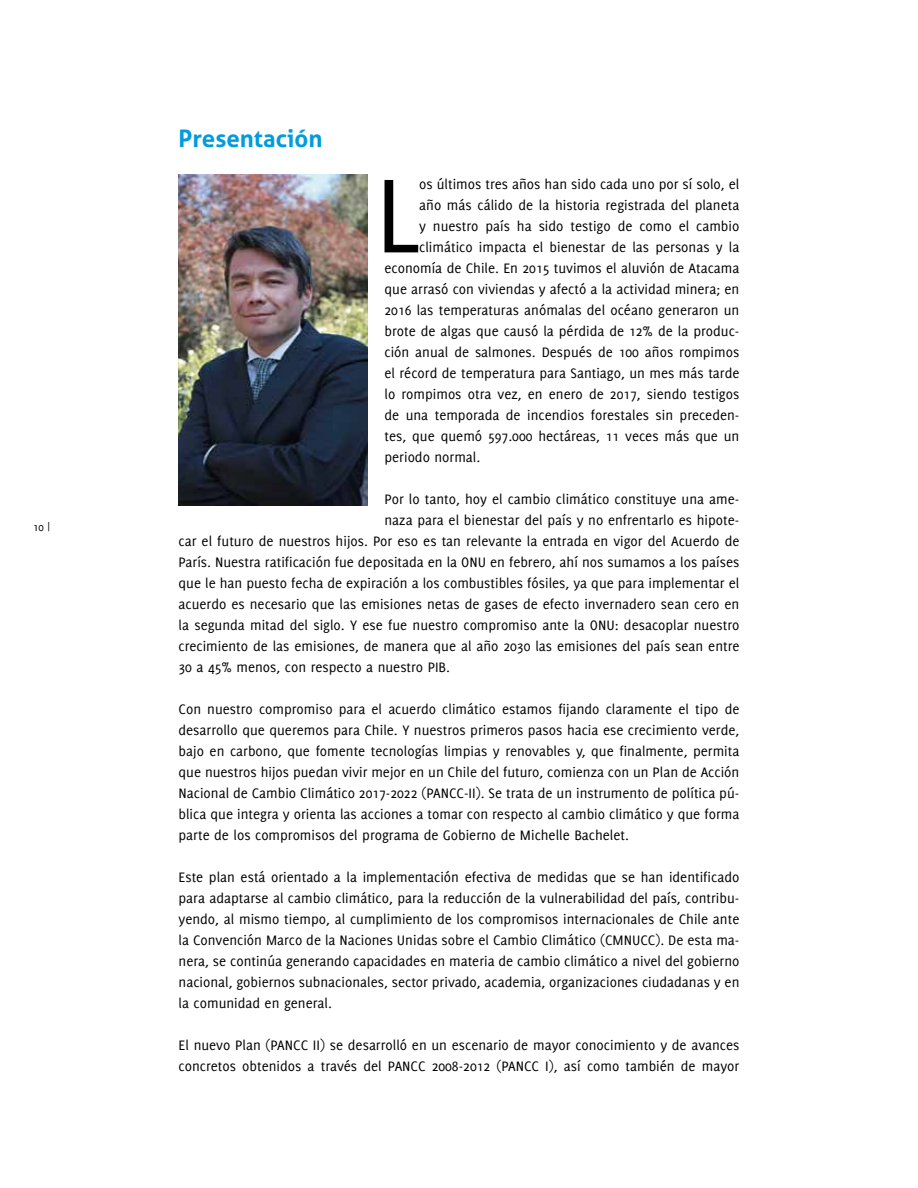
<style>
.page{position:relative;width:918px;height:1188px;background:#fff}
.page>*{position:absolute;margin:0;border:0;box-sizing:border-box;transform-origin:0 0}
.t1{font:115.05px "Delicious";color:#000}
.t2{font:700 24px "Aller";color:#009cde}
.t3{font:15px/21px "Delicious";color:#000;text-align:justify}
.t4{font:12px "Delicious";color:#000}
</style>
<div class="page">
<img style="left:179px;top:174px;width:189px;height:332px">
<p class="t4" style="left:33px;top:521px;width:19px">10 |</p>
<h2 class="t2" style="left:179px;top:124px;width:145px">Presentación</h2>
<h1 class="t1" style="left:375px;top:150px;width:45px">L</h1>
<p class="t3" style="left:419px;top:174px;width:322px">os últimos tres años han sido cada uno por sí solo, el</p>
<p class="t3" style="left:419px;top:195px;width:322px">año más cálido de la historia registrada del planeta</p>
<p class="t3" style="left:419px;top:216px;width:322px">y nuestro país ha sido testigo de como el cambio</p>
<p class="t3" style="left:419px;top:237px;width:322px">climático impacta el bienestar de las personas y la</p>
<p class="t3" style="left:385px;top:258px;width:356px">economía de Chile. En 2015 tuvimos el aluvión de Atacama</p>
<p class="t3" style="left:385px;top:279px;width:356px">que arrasó con viviendas y afectó a la actividad minera; en</p>
<p class="t3" style="left:385px;top:300px;width:356px">2016 las temperaturas anómalas del océano generaron un</p>
<p class="t3" style="left:385px;top:321px;width:356px">brote de algas que causó la pérdida de 12% de la produc-</p>
<p class="t3" style="left:385px;top:342px;width:356px">ción anual de salmones. Después de 100 años rompimos</p>
<p class="t3" style="left:385px;top:363px;width:356px">el récord de temperatura para Santiago, un mes más tarde</p>
<p class="t3" style="left:385px;top:384px;width:356px">lo rompimos otra vez, en enero de 2017, siendo testigos</p>
<p class="t3" style="left:385px;top:405px;width:356px">de una temporada de incendios forestales sin preceden-</p>
<p class="t3" style="left:385px;top:426px;width:356px">tes, que quemó 597.000 hectáreas, 11 veces más que un</p>
<p class="t3" style="left:385px;top:447px;width:97px">periodo normal.</p>
<p class="t3" style="left:385px;top:489px;width:356px">Por lo tanto, hoy el cambio climático constituye una ame-</p>
<p class="t3" style="left:385px;top:510px;width:356px">naza para el bienestar del país y no enfrentarlo es hipote-</p>
<p class="t3" style="left:179px;top:531px;width:562px">car el futuro de nuestros hijos. Por eso es tan relevante la entrada en vigor del Acuerdo de</p>
<p class="t3" style="left:179px;top:552px;width:562px">París. Nuestra ratificación fue depositada en la ONU en febrero, ahí nos sumamos a los países</p>
<p class="t3" style="left:179px;top:573px;width:562px">que le han puesto fecha de expiración a los combustibles fósiles, ya que para implementar el</p>
<p class="t3" style="left:179px;top:594px;width:562px">acuerdo es necesario que las emisiones netas de gases de efecto invernadero sean cero en</p>
<p class="t3" style="left:179px;top:615px;width:562px">la segunda mitad del siglo. Y ese fue nuestro compromiso ante la ONU: desacoplar nuestro</p>
<p class="t3" style="left:179px;top:636px;width:562px">crecimiento de las emisiones, de manera que al año 2030 las emisiones del país sean entre</p>
<p class="t3" style="left:179px;top:657px;width:273px">30 a 45% menos, con respecto a nuestro PIB.</p>
<p class="t3" style="left:179px;top:699px;width:562px">Con nuestro compromiso para el acuerdo climático estamos fijando claramente el tipo de desarrollo que queremos para Chile. Y nuestros primeros pasos hacia ese crecimiento verde, bajo en carbono, que fomente tecnologías limpias y renovables y, que finalmente, permita que nuestros hijos puedan vivir mejor en un Chile del futuro, comienza con un Plan de Acción Nacional de Cambio Climático 2017-2022 (PANCC-II). Se trata de un instrumento de política pú&shy;blica que integra y orienta las acciones a tomar con respecto al cambio climático y que forma parte de los compromisos del programa de Gobierno de Michelle Bachelet.</p>
<p class="t3" style="left:179px;top:867px;width:562px">Este plan está orientado a la implementación efectiva de medidas que se han identificado para adaptarse al cambio climático, para la reducción de la vulnerabilidad del país, contribu&shy;yendo, al mismo tiempo, al cumplimiento de los compromisos internacionales de Chile ante la Convención Marco de la Naciones Unidas sobre el Cambio Climático (CMNUCC). De esta ma&shy;nera, se continúa generando capacidades en materia de cambio climático a nivel del gobierno nacional, gobiernos subnacionales, sector privado, academia, organizaciones ciudadanas y en la comunidad en general.</p>
<p class="t3" style="left:179px;top:1035px;width:562px">El nuevo Plan (PANCC II) se desarrolló en un escenario de mayor conocimiento y de avances concretos obtenidos a través del PANCC 2008-2012 (PANCC I), así como también de mayor</p>
</div>
